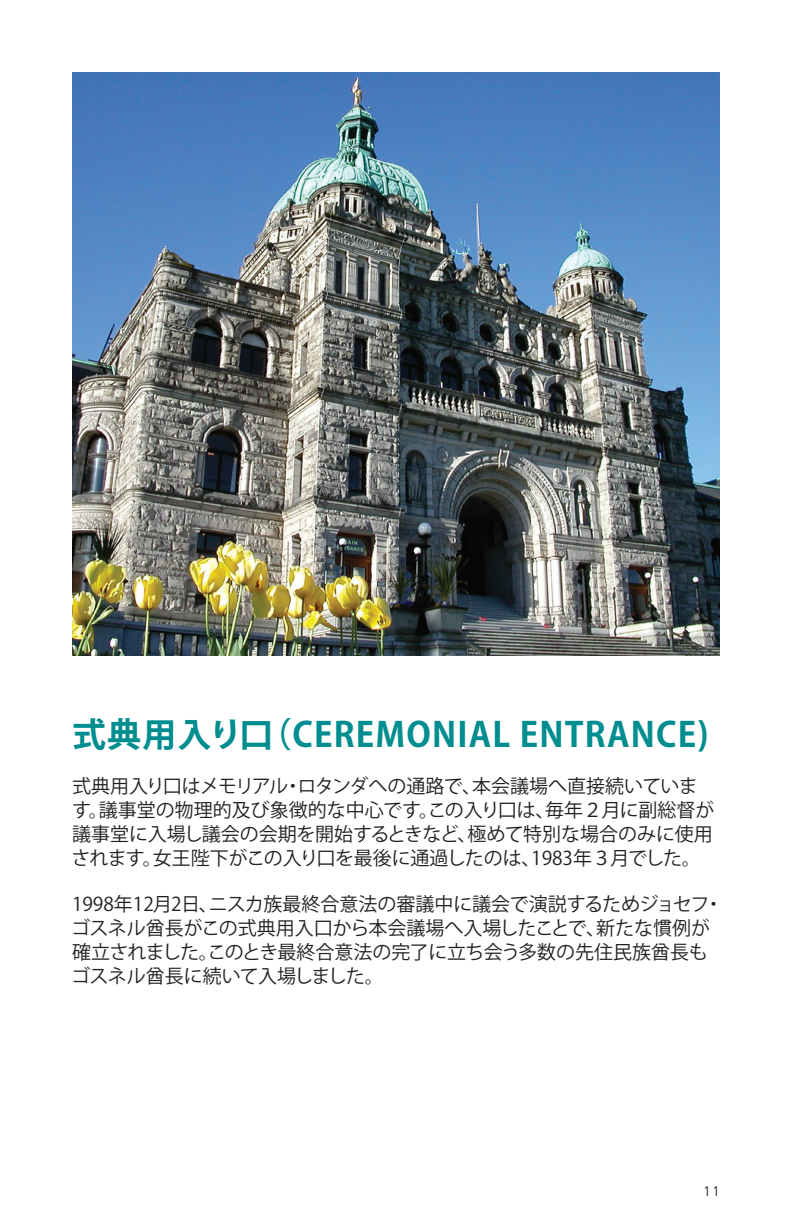
<style>
.page{position:relative;width:792px;height:1224px;background:#fff}
.page>*{position:absolute;margin:0;border:0;box-sizing:border-box;transform-origin:0 0}
.t1{font:700 34px "Koz Go Pr 6 N";letter-spacing:.035em;color:#008d8f}
.t2{font:19px/24px "Koz Go Pr 6 N";color:#231f20}
.t3{font:300 14px "Frutiger LT Std";color:#231f20}
</style>
<div class="page">
<img style="left:72px;top:72px;width:648px;height:583px">
<h1 class="t1" style="left:72px;top:716px;width:638px">式典用入り口（CEREMONIAL ENTRANCE)</h1>
<p class="t2" style="left:71px;top:774px;width:645px">式典用入り口はメモリアル・ロタンダへの通路で、本会議場へ直接続いています。議事堂の物理的及び象徴的な中心です。この入り口は、毎年２月に副総督が議事堂に入場し議会の会期を開始するときなど、極めて特別な場合のみに使用されます。女王陛下がこの入り口を最後に通過したのは、1983年３月でした。</p>
<p class="t2" style="left:71px;top:892px;width:654px">1998年12月2日、ニスカ族最終合意法の審議中に議会で演説するためジョセフ・ゴスネル酋長がこの式典用入口から本会議場へ入場したことで、新たな慣例が確立されました。このとき最終合意法の完了に立ち会う多数の先住民族酋長もゴスネル酋長に続いて入場しました。</p>
<p class="t3" style="left:703px;top:1183px;width:18px">11</p>
</div>
